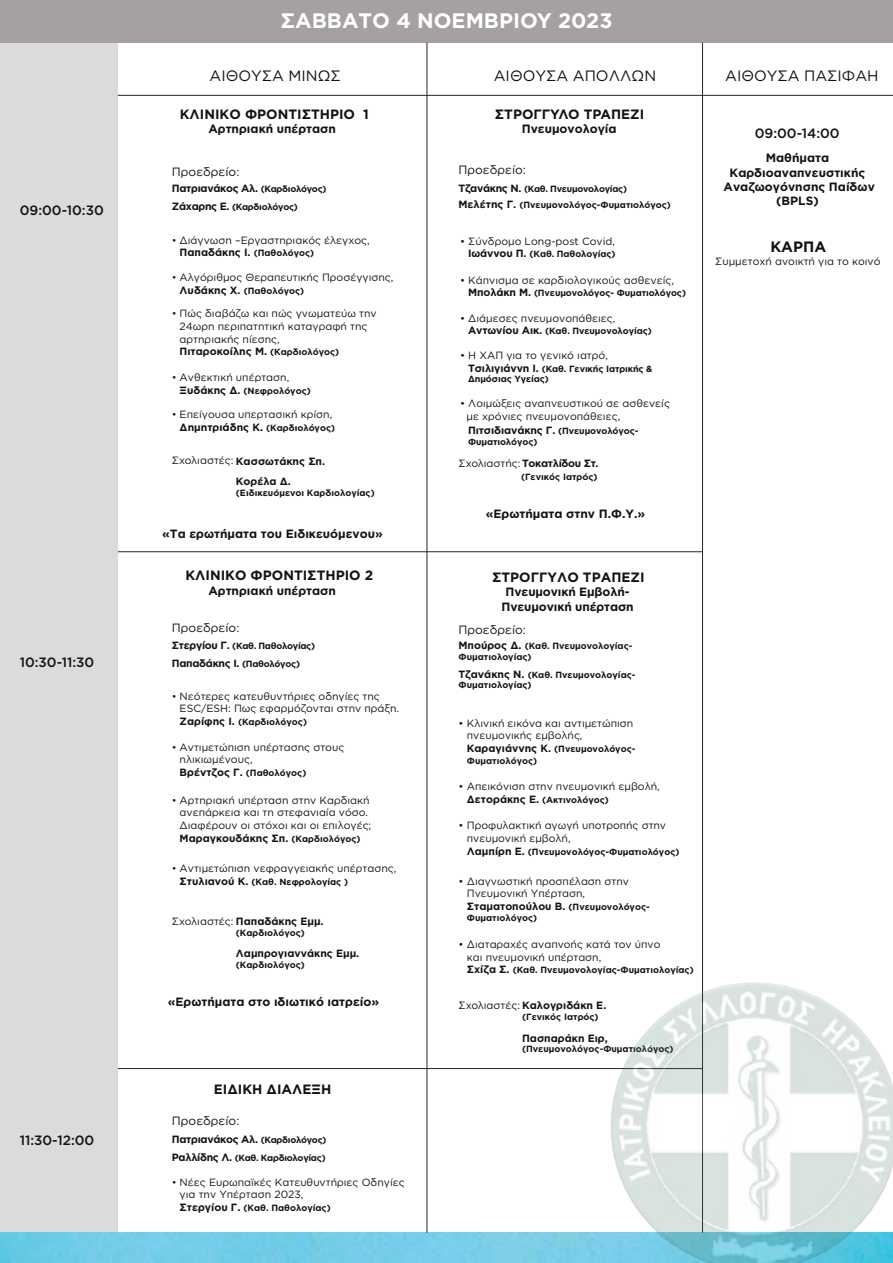
<style>
.page{position:relative;width:893px;height:1263px;background:#fff}
.page>*{position:absolute;margin:0;border:0;box-sizing:border-box;transform-origin:0 0}
.t1{font:700 21px "Gotham Greek";color:#fff}
.t2{font:15px "Gotham Greek";color:#111213}
.t3{font:700 15px "Gotham Greek";color:#111213}
.t4{font:700 13.5px "Gotham Greek";color:#111213}
.t5{font:500 13.5px "Gotham Greek";color:#111213}
.t6{font:700 12px/14.4px "Gotham Greek";color:#111213;text-align:center}
.t7{font:12px "Gotham Greek";color:#111213}
.t8{font:10.5px/12.6px "Gotham Greek";color:#111213}
.t9{font:700 10.5px "Gotham Greek";color:#111213}
.t10{font:700 10.5px "Gotham Greek";letter-spacing:-.03em;color:#111213}
.t11{font:700 9px/10.8px "Gotham Greek";color:#111213}
.t12{font:700 9px "Gotham Greek";letter-spacing:-.03em;color:#111213}
.s1{font-size:9px}
.s2{font-size:10.5px}
.s3{font-weight:300}
.s4{font-weight:700}
.s5{font-weight:700;font-size:9px}
.s6{font-weight:400}
</style>
<div class="page">
<div style="left:0;top:43px;width:118px;height:1189px;background:#dbdbdb"></div>
<img style="left:0;top:1232px;width:610px;height:31px">
<div style="left:0;top:0;width:893px;height:43px;background:#a5a1a3"></div>
<hr style="left:118px;top:95px;width:775px;height:1px;background:#242728">
<hr style="left:118px;top:551px;width:584px;height:1px;background:#242728">
<hr style="left:118px;top:1068px;width:584px;height:1px;background:#242728">
<hr style="left:427px;top:43px;width:1px;height:1190px;background:#242728">
<hr style="left:702px;top:43px;width:1px;height:1190px;background:#242728">
<img style="left:610px;top:982px;width:283px;height:281px">
<p class="t5" style="left:20px;top:202px;width:86px">09:00-10:30</p>
<p class="t5" style="left:20px;top:654px;width:76px">10:30-11:30</p>
<p class="t5" style="left:20px;top:1133px;width:76px">11:30-12:00</p>
<h1 class="t1" style="left:281px;top:8px;width:333px">ΣΑΒΒΑΤΟ 4 ΝΟΕΜΒΡΙΟΥ 2023</h1>
<h2 class="t2" style="left:209px;top:67px;width:133px">ΑΙΘΟΥΣΑ ΜΙΝΩΣ</h2>
<p class="t4" style="left:180px;top:106px;width:191px">ΚΛΙΝΙΚΟ ΦΡΟΝΤΙΣΤΗΡΙΟ 1</p>
<p class="t6" style="left:208px;top:122px;width:129px">Αρτηριακή υπέρταση</p>
<p class="t7" style="left:172px;top:165px;width:69px">Προεδρείο:</p>
<p class="t10" style="left:172px;top:182px;width:156px">Πατριανάκος Αλ. <span class="s1">(Καρδιολόγος)</span></p>
<p class="t12" style="left:172px;top:202px;width:127px"><span class="s2">Ζάχαρης Ε.</span> (Καρδιολόγος)</p>
<p class="t8" style="left:180px;top:233px;width:192px;text-indent:-8px"><span class="s3">•</span> Διάγνωση –Εργαστηριακός έλεγχος,<br><span class="s4">Παπαδάκης Ι.</span> <span class="s5">(Παθολόγος)</span></p>
<p class="t8" style="left:172px;top:271px;width:223px"><span class="s3">•</span> Αλγόριθμος Θεραπευτικής Προσέγγισης,</p>
<p class="t11" style="left:180px;top:285px;width:126px"><span class="s2">Λυδάκης Χ.</span> (Παθολόγος)</p>
<p class="t8" style="left:180px;top:307px;width:199px;text-indent:-8px"><span class="s3">•</span> Πώς διαβάζω και πώς γνωματεύω την<br>24ωρη περιπατητική καταγραφή της αρτηριακής πίεσης,<br><span class="s4">Πιταροκοίλης Μ.</span> <span class="s5">(Καρδιολόγος)</span></p>
<p class="t8" style="left:172px;top:371px;width:119px"><span class="s3">•</span> Ανθεκτική υπέρταση,</p>
<p class="t11" style="left:180px;top:385px;width:133px"><span class="s2">Ξυδάκης Δ.</span> (Νεφρολόγος)</p>
<p class="t8" style="left:172px;top:408px;width:165px;text-align:right"><span class="s3">•</span> Επείγουσα υπερτασική κρίση,<br><span class="s4">Δημητριάδης Κ.</span> <span class="s5">(Καρδιολόγος)</span></p>
<p class="t9" style="left:172px;top:455px;width:155px"><span class="s6">Σχολιαστές:</span> Κασσωτάκης Σπ.</p>
<p class="t9" style="left:236px;top:475px;width:57px">Κορέλα Δ.</p>
<p class="t11" style="left:236px;top:487px;width:140px">(Ειδικευόμενοι Καρδιολογίας)</p>
<p class="t6" style="left:162px;top:526px;width:222px">«Τα ερωτήματα του Ειδικευόμενου»</p>
<p class="t4" style="left:185px;top:568px;width:189px">ΚΛΙΝΙΚΟ ΦΡΟΝΤΙΣΤΗΡΙΟ 2</p>
<p class="t6" style="left:208px;top:583px;width:129px">Αρτηριακή υπέρταση</p>
<p class="t7" style="left:172px;top:621px;width:69px">Προεδρείο:</p>
<p class="t12" style="left:172px;top:640px;width:145px"><span class="s2">Στεργίου Γ.</span> (Καθ. Παθολογίας)</p>
<p class="t10" style="left:172px;top:657px;width:130px">Παπαδάκης Ι. <span class="s1">(Παθολόγος)</span></p>
<p class="t8" style="left:180px;top:690px;width:221px;text-indent:-8px"><span class="s3">•</span> Νεότερες κατευθυντήριες οδηγίες της<br>ESC/ESH: Πως εφαρμόζονται στην πράξη.</p>
<p class="t11" style="left:180px;top:716px;width:129px"><span class="s2">Ζαρίφης Ι.</span> (Καρδιολόγος)</p>
<p class="t8" style="left:180px;top:741px;width:166px;text-indent:-8px"><span class="s3">•</span> Αντιμετώπιση υπέρτασης στους ηλικιωμένους,</p>
<p class="t11" style="left:180px;top:767px;width:128px"><span class="s2">Βρέντζος Γ.</span> (Παθολόγος)</p>
<p class="t8" style="left:180px;top:794px;width:193px;text-indent:-8px"><span class="s3">•</span> Αρτηριακή υπέρταση στην Καρδιακή ανεπάρκεια και τη στεφανιαία νόσο.<br>Διαφέρουν οι στόχοι και οι επιλογές; <span class="s4">Μαραγκουδάκης Σπ.</span> <span class="s5">(Καρδιολόγος)</span></p>
<p class="t8" style="left:172px;top:862px;width:226px"><span class="s3">•</span> Αντιμετώπιση νεφραγγειακής υπέρτασης,</p>
<p class="t11" style="left:180px;top:876px;width:170px"><span class="s2">Στυλιανού Κ.</span> (Καθ. Νεφρολογίας )</p>
<p class="t9" style="left:172px;top:916px;width:153px"><span class="s6">Σχολιαστές:</span> Παπαδάκης Εμμ.</p>
<p class="t11" style="left:236px;top:927px;width:70px">(Καρδιολόγος)</p>
<p class="t9" style="left:236px;top:947px;width:125px">Λαμπρογιαννάκης Εμμ.</p>
<p class="t11" style="left:236px;top:959px;width:70px">(Καρδιολόγος)</p>
<p class="t6" style="left:168px;top:994px;width:213px">«Ερωτήματα στο ιδιωτικό ιατρείο»</p>
<p class="t4" style="left:214px;top:1081px;width:119px">ΕΙΔΙΚΗ ΔΙΑΛΕΞΗ</p>
<p class="t7" style="left:172px;top:1114px;width:69px">Προεδρείο:</p>
<p class="t10" style="left:172px;top:1133px;width:156px">Πατριανάκος Αλ. <span class="s1">(Καρδιολόγος)</span></p>
<p class="t12" style="left:172px;top:1153px;width:155px"><span class="s2">Ραλλίδης Λ.</span> (Καθ. Καρδιολογίας)</p>
<p class="t8" style="left:180px;top:1175px;width:227px;text-indent:-8px"><span class="s3">•</span> Νέες Ευρωπαϊκές Κατευθυντήριες Οδηγίες για την Υπέρταση 2023,</p>
<p class="t11" style="left:180px;top:1202px;width:153px"><span class="s2">Στεργίου Γ.</span> (Καθ. Παθολογίας)</p>
<h2 class="t2" style="left:494px;top:67px;width:164px">ΑΙΘΟΥΣΑ ΑΠΟΛΛΩΝ</h2>
<h2 class="t2" style="left:725px;top:67px;width:155px">ΑΙΘΟΥΣΑ ΠΑΣΙΦΑΗ</h2>
<p class="t4" style="left:495px;top:106px;width:151px">ΣΤΡΟΓΓΥΛΟ ΤΡΑΠΕΖΙ</p>
<p class="t6" style="left:522px;top:122px;width:96px">Πνευμονολογία</p>
<p class="t7" style="left:458px;top:163px;width:69px">Προεδρείο:</p>
<p class="t11" style="left:458px;top:181px;width:214px;line-height:16.2px"><span class="s2">Τζανάκης Ν.</span> (Καθ. Πνευμονολογίας)<br><span class="s2">Μελέτης Γ.</span> (Πνευμονολόγος-Φυματιολόγος)</p>
<p class="t8" style="left:460px;top:235px;width:156px">• Σύνδρομο Long-post Covid,</p>
<p class="t11" style="left:468px;top:248px;width:149px"><span class="s2">Ιωάννου Π.</span> (Καθ. Παθολογίας)</p>
<p class="t8" style="left:460px;top:274px;width:215px">• Κάπνισμα σε καρδιολογικούς ασθενείς,</p>
<p class="t11" style="left:468px;top:287px;width:219px"><span class="s2">Μπολάκη Μ.</span> (Πνευμονολόγος- Φυματιολόγος)</p>
<p class="t8" style="left:460px;top:312px;width:157px">• Διάμεσες πνευμονοπάθειες,</p>
<p class="t11" style="left:468px;top:325px;width:185px"><span class="s2">Αντωνίου Αικ.</span> (Καθ. Πνευμονολογίας)</p>
<p class="t8" style="left:460px;top:349px;width:149px">• Η ΧΑΠ για το γενικό ιατρό,</p>
<p class="t11" style="left:468px;top:363px;width:186px"><span class="s2">Τσιλιγιάννη Ι.</span> (Καθ. Γενικής Ιατρικής &amp;<br>Δημόσιας Υγείας)</p>
<p class="t8" style="left:466px;top:397px;width:205px;text-indent:-6px">• Λοιμώξεις αναπνευστικού σε ασθενείς με χρόνιες πνευμονοπάθειες,</p>
<p class="t9" style="left:468px;top:424px;width:172px">Πιτσιδιανάκης Γ. <span class="s1">(Πνευμονολόγος-</span></p>
<p class="t11" style="left:468px;top:436px;width:71px">Φυματιολόγος)</p>
<p class="t10" style="left:458px;top:458px;width:142px"><span class="s6">Σχολιαστής:</span> Τοκατλίδου Στ.</p>
<p class="t11" style="left:521px;top:471px;width:78px">(Γενικός Ιατρός)</p>
<p class="t6" style="left:486px;top:506px;width:161px">«Ερωτήματα στην Π.Φ.Υ.»</p>
<p class="t4" style="left:492px;top:569px;width:154px">ΣΤΡΟΓΓΥΛΟ ΤΡΑΠΕΖΙ</p>
<p class="t6" style="left:502px;top:584px;width:134px">Πνευμονική Εμβολή-<br>Πνευμονική υπέρταση</p>
<p class="t7" style="left:458px;top:623px;width:69px">Προεδρείο:</p>
<p class="t11" style="left:458px;top:640px;width:176px"><span class="s2">Μπούρος Δ.</span> (Καθ. Πνευμονολογίας-<br>Φυματιολογίας)</p>
<p class="t11" style="left:458px;top:669px;width:179px"><span class="s2">Τζανάκης Ν.</span> (Καθ. Πνευμονολογίας-<br>Φυματιολογίας)</p>
<p class="t8" style="left:458px;top:716px;width:176px">• Κλινική εικόνα και αντιμετώπιση</p>
<p class="t8" style="left:467px;top:729px;width:117px">πνευμονικής εμβολής,</p>
<p class="t11" style="left:467px;top:742px;width:170px;line-height:12.6px"><span class="s2">Καραγιάννης Κ.</span> (Πνευμονολόγος-<br>Φυματιολόγος)</p>
<p class="t8" style="left:458px;top:780px;width:203px">• Απεικόνιση στην πνευμονική εμβολή,</p>
<p class="t11" style="left:467px;top:794px;width:144px"><span class="s2">Δετοράκης Ε.</span> (Ακτινολόγος)</p>
<p class="t8" style="left:467px;top:819px;width:201px;text-indent:-8px">• Προφυλακτική αγωγή υποτροπής στην πνευμονική εμβολή,</p>
<p class="t11" style="left:467px;top:846px;width:214px"><span class="s2">Λαμπίρη Ε.</span> (Πνευμονολόγος-Φυματιολόγος)</p>
<p class="t8" style="left:467px;top:874px;width:184px;text-indent:-8px">• Διαγνωστική προσπέλαση στην<br>Πνευμονική Υπέρταση,<br><span class="s4">Σταματοπούλου Β.</span> <span class="s5">(Πνευμονολόγος-</span></p>
<p class="t11" style="left:467px;top:912px;width:72px">Φυματιολόγος)</p>
<p class="t8" style="left:467px;top:938px;width:195px;text-indent:-8px">• Διαταραχές αναπνοής κατά τον ύπνο και πνευμονική υπέρταση,</p>
<p class="t11" style="left:467px;top:964px;width:228px"><span class="s2">Σχίζα Σ.</span> (Καθ. Πνευμονολογίας-Φυματιολογίας)</p>
<p class="t9" style="left:458px;top:999px;width:149px"><span class="s6">Σχολιαστές:</span> Καλογριδάκη Ε.</p>
<p class="t11" style="left:522px;top:1011px;width:78px">(Γενικός Ιατρός)</p>
<p class="t9" style="left:522px;top:1032px;width:87px">Πασπαράκη Ειρ,</p>
<p class="t11" style="left:522px;top:1043px;width:153px">(Πνευμονολόγος-Φυματιολόγος)</p>
<p class="t5" style="left:755px;top:126px;width:86px">09:00-14:00</p>
<p class="t6" style="left:724px;top:150px;width:153px">Μαθήματα<br>Καρδιοαναπνευστικής<br>Αναζωογόνησης Παίδων (BPLS)</p>
<h2 class="t3" style="left:770px;top:238px;width:57px">ΚΑΡΠΑ</h2>
<p class="t8" style="left:715px;top:255px;width:167px">Συμμετοχή ανοικτή για το κοινό</p>
</div>
